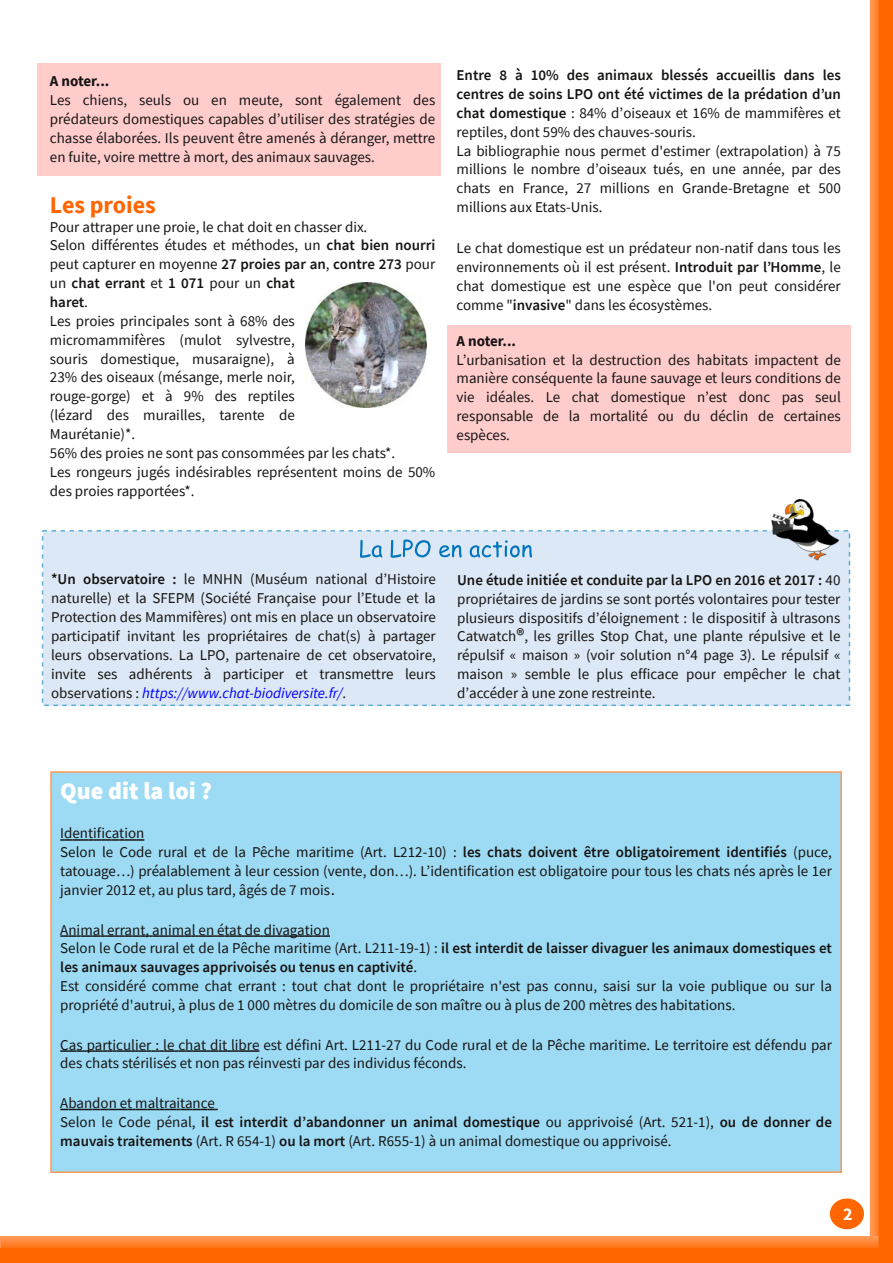
<style>
.page{position:relative;width:893px;height:1263px;background:#fff}
.page>*{position:absolute;margin:0;border:0;box-sizing:border-box;transform-origin:0 0}
.t1{font:900 24px "Source Sans Pro";color:#fff}
.t2{font:700 24px "Source Sans Pro";color:#f60}
.t3{font:700 18px "Source Sans Pro";color:#fff}
.t4{font:15px/18.9px "Source Sans Pro";color:#161413}
.t5{font:700 15px "Source Sans Pro";letter-spacing:-.01em;color:#161413}
.s1{font-weight:600}
.s2{font-style:italic;color:#00f}
.s3{font-weight:600;font-size:18px}
</style>
<div class="page">
<div style="left:447px;top:325px;width:403px;height:128px;background:#fcc"></div>
<div style="left:37px;top:63px;width:403px;height:113px;background:#fcc"></div>
<svg style="left:3px;top:1239px;width:867px;height:9px;background:#ff822f"></svg>
<div style="left:0;top:1236px;width:893px;height:15px;border:2px solid #f95"></div>
<div style="left:0;top:1249px;width:893px;height:13px;background:#f60"></div>
<div style="left:0;top:1248px;width:893px;height:15px;border:2px solid #f60"></div>
<svg style="left:870px;top:0;width:23px;height:1263px;background:#ff7417"></svg>
<div style="left:51px;top:772px;width:790px;height:400px;background:#9ddbf4"></div>
<svg style="left:60px;top:839px;width:84px;height:2px"></svg>
<svg style="left:60px;top:935px;width:270px;height:2px"></svg>
<svg style="left:60px;top:1050px;width:199px;height:2px"></svg>
<svg style="left:60px;top:1109px;width:158px;height:1px"></svg>
<div style="left:50px;top:771px;width:792px;height:402px;border:2px solid #f95"></div>
<img style="left:305px;top:282px;width:122px;height:126px">
<div style="left:43px;top:531px;width:806px;height:174px;background:#dce8f5"></div>
<svg style="left:360px;top:540px;width:22px;height:18px"></svg>
<svg style="left:391px;top:539px;width:40px;height:19px"></svg>
<svg style="left:439px;top:545px;width:23px;height:12px"></svg>
<svg style="left:470px;top:540px;width:62px;height:17px"></svg>
<div style="left:831px;top:1199px;width:32px;height:29px;background:#f60;border-radius:50%"></div>
<div style="left:830px;top:1198px;width:34px;height:31px;border:2px solid #f60;border-radius:50%"></div>
<img style="left:753px;top:499px;width:87px;height:62px">
<p class="t5" style="left:50px;top:71px;width:61px">A noter...</p>
<p class="t4" style="left:50px;top:91px;width:387px;text-align:justify">Les chiens, seuls ou en meute, sont également des prédateurs domestiques capables d’utiliser des stratégies de chasse élaborées. Ils peuvent être amenés à déranger, mettre en fuite, voire mettre à mort, des animaux sauvages.</p>
<h1 class="t2" style="left:50px;top:188px;width:108px">Les proies</h1>
<p class="t4" style="left:50px;top:217px;width:387px">Pour attraper une proie, le chat doit en chasser dix.<br>Selon différentes études et méthodes, un <span class="s1">chat bien nourri </span>peut capturer en moyenne <span class="s1">27 proies par an</span>, <span class="s1">contre 273</span> pour un <span class="s1">chat errant</span> et <span class="s1">1 071</span> pour un <span class="s1">chat<br>haret</span>.<br>Les proies principales sont à 68% des<br>micromammifères (mulot sylvestre,<br>souris domestique, musaraigne), à<br>23% des oiseaux (mésange, merle noir,<br>rouge-gorge) et à 9% des reptiles<br>(lézard des murailles, tarente de<br>Maurétanie)*.<br>56% des proies ne sont pas consommées par les chats*.<br>Les rongeurs jugés indésirables représentent moins de 50% des proies rapportées*.</p>
<p class="t4" style="left:457px;top:66px;width:386px"><span class="s1">Entre 8 à 10% des animaux blessés accueillis dans les centres de soins LPO ont été victimes de la prédation d’un chat domestique</span> : 84% d’oiseaux et 16% de mammifères et reptiles, dont 59% des chauves-souris.<br>La bibliographie nous permet d'estimer (extrapolation) à 75 millions le nombre d’oiseaux tués, en une année, par des chats en France, 27 millions en Grande-Bretagne et 500 millions aux Etats-Unis.</p>
<p class="t4" style="left:457px;top:239px;width:386px;text-align:justify">Le chat domestique est un prédateur non-natif dans tous les environnements où il est présent. <span class="s1">Introduit par l’Homme</span>, le chat domestique est une espèce que l'on peut considérer comme "<span class="s1">invasive</span>" dans les écosystèmes.</p>
<p class="t5" style="left:457px;top:330px;width:61px">A noter...</p>
<p class="t4" style="left:457px;top:350px;width:386px;text-align:justify">L’urbanisation et la destruction des habitats impactent de manière conséquente la faune sauvage et leurs conditions de vie idéales. Le chat domestique n’est donc pas seul responsable de la mortalité ou du déclin de certaines espèces.</p>
<p class="t4" style="left:51px;top:570px;width:386px;text-align:justify"><span class="s1">*Un observatoire :</span> le MNHN (Muséum national d’Histoire naturelle) et la SFEPM (Société Française pour l’Etude et la Protection des Mammifères) ont mis en place un observatoire participatif invitant les propriétaires de chat(s) à partager leurs observations. La LPO, partenaire de cet observatoire, invite ses adhérents à participer et transmettre leurs observations : <span class="s2">https://www.chat-biodiversite.fr/</span>.</p>
<p class="t4" style="left:457px;top:570px;width:385px;text-align:justify"><span class="s1">Une étude initiée et conduite par la LPO en 2016 et 2017 :</span> 40 propriétaires de jardins se sont portés volontaires pour tester plusieurs dispositifs d’éloignement : le dispositif à ultrasons Catwatch<span class="s3">®</span>, les grilles Stop Chat, une plante répulsive et le répulsif « maison » (voir solution n°4 page 3). Le répulsif « maison » semble le plus efficace pour empêcher le chat d’accéder à une zone restreinte.</p>
<h1 class="t1" style="left:60px;top:774px;width:153px">Que dit la loi ?</h1>
<p class="t4" style="left:60px;top:824px;width:773px">Identification<br>Selon le Code rural et de la Pêche maritime (Art. L212-10) : <span class="s1">les chats doivent être obligatoirement identifiés</span> (puce, tatouage…) préalablement à leur cession (vente, don…). L’identification est obligatoire pour tous les chats nés après le 1er janvier 2012 et, au plus tard, âgés de 7 mois</p>
<p class="t4" style="left:60px;top:920px;width:773px">Animal errant, animal en état de divagation<br>Selon le Code rural et de la Pêche maritime (Art. L211-19-1) : <span class="s1">il est interdit de laisser divaguer les animaux domestiques et les animaux sauvages apprivoisés ou tenus en captivité</span>.<br>Est considéré comme chat errant : tout chat dont le propriétaire n'est pas connu, saisi sur la voie publique ou sur la propriété d'autrui, à plus de 1 000 mètres du domicile de son maître ou à plus de 200 mètres des habitations.</p>
<p class="t4" style="left:60px;top:1035px;width:773px">Cas particulier : le chat dit libre est défini Art. L211-27 du Code rural et de la Pêche maritime. Le territoire est défendu par des chats stérilisés et non pas réinvesti par des individus féconds.</p>
<p class="t4" style="left:60px;top:1093px;width:773px">Abandon et maltraitance<br>Selon le Code pénal, <span class="s1">il est interdit d’abandonner un animal domestique</span> ou apprivoisé (Art. 521-1), <span class="s1">ou de donner de mauvais traitements</span> (Art. R 654-1) <span class="s1">ou la mort</span> (Art. R655-1) à un animal domestique ou apprivoisé.</p>
<p class="t3" style="left:843px;top:1202px;width:11px">2</p>
</div>
